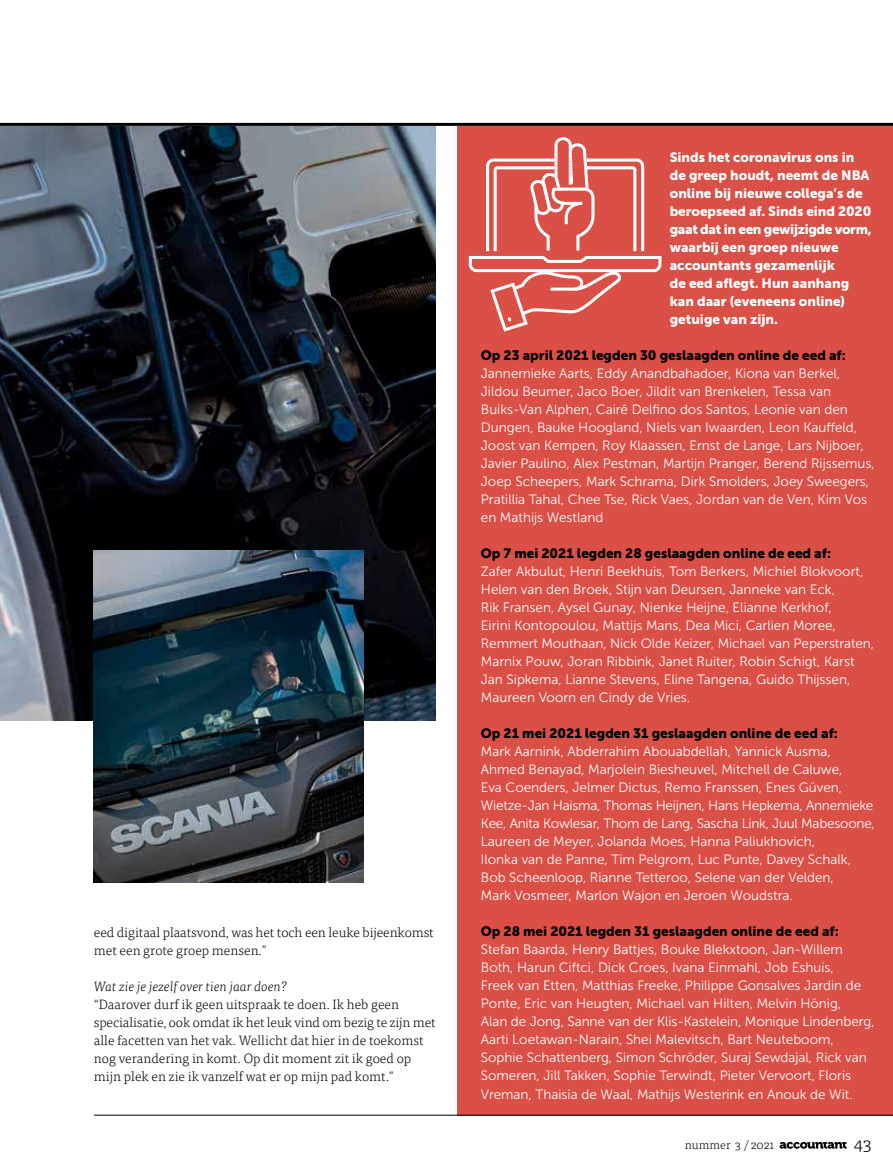
<style>
.page{position:relative;width:893px;height:1170px;background:#fff}
.page>*{position:absolute;margin:0;border:0;box-sizing:border-box;transform-origin:0 0}
.t1{font:300 18px "Tisa Pro";color:#000}
.t2{font:13.5px/18px "Museo Sans 300";color:#fff}
.t3{font:300 13.5px/18px "Tisa Pro";color:#000}
.t4{font:13.5px/18px "Museo Sans 900";color:#fff}
.t5{font:13.5px "Museo Sans 900";color:#000}
.t6{font:italic 300 13.5px "Tisa Pro";color:#000}
.t7{font:300 12px "Tisa Pro";color:#000}
</style>
<div class="page">
<div style="left:457px;top:126px;width:436px;height:989px;background:#da4f46"></div>
<img style="left:0;top:126px;width:436px;height:594px">
<hr style="left:0;top:123px;width:893px;height:3px;background:#000">
<img style="left:94px;top:551px;width:269px;height:331px">
<svg style="left:780px;top:1141px;width:67px;height:7px"></svg>
<hr style="left:94px;top:1114px;width:799px;height:1px;background:#000">
<svg style="left:469px;top:137px;width:192px;height:194px"></svg>
<p class="t3" style="left:94px;top:922px;width:341px">eed digitaal plaatsvond, was het toch een leuke bijeenkomst met een grote groep mensen.”</p>
<p class="t6" style="left:94px;top:976px;width:195px">Wat zie je jezelf over tien jaar doen?</p>
<p class="t3" style="left:94px;top:994px;width:343px">“Daarover durf ik geen uitspraak te doen. Ik heb geen specialisatie, ook omdat ik het leuk vind om bezig te zijn met alle facetten van het vak. Wellicht dat hier in de toekomst nog verandering in komt. Op dit moment zit ik goed op mijn plek en zie ik vanzelf wat er op mijn pad komt.”</p>
<p class="t4" style="left:670px;top:148px;width:203px">Sinds het coronavirus ons in de greep houdt, neemt de NBA online bij nieuwe collega’s de beroepseed af. Sinds eind 2020 gaat dat in een gewijzigde vorm, waarbij een groep nieuwe accountants gezamenlijk<br>de eed aflegt. Hun aanhang kan daar (eveneens online) getuige van zijn.</p>
<p class="t5" style="left:481px;top:348px;width:366px">Op 23 april 2021 legden 30 geslaagden online de eed af:</p>
<p class="t2" style="left:481px;top:364px;width:395px">Jannemieke Aarts, Eddy Anandbahadoer, Kiona van Berkel, Jildou Beumer, Jaco Boer, Jildit van Brenkelen, Tessa van Buiks-Van Alphen, Cairê Delfino dos Santos, Leonie van den Dungen, Bauke Hoogland, Niels van Iwaarden, Leon Kauffeld, Joost van Kempen, Roy Klaassen, Ernst de Lange, Lars Nijboer, Javier Paulino, Alex Pestman, Martijn Pranger, Berend Rijssemus, Joep Scheepers, Mark Schrama, Dirk Smolders, Joey Sweegers, Pratillia Tahal, Chee Tse, Rick Vaes, Jordan van de Ven, Kim Vos en Mathijs Westland</p>
<p class="t5" style="left:481px;top:546px;width:352px">Op 7 mei 2021 legden 28 geslaagden online de eed af:</p>
<p class="t2" style="left:481px;top:562px;width:395px">Zafer Akbulut, Henri Beekhuis, Tom Berkers, Michiel Blokvoort, Helen van den Broek, Stijn van Deursen, Janneke van Eck,<br>Rik Fransen, Aysel Gunay, Nienke Heijne, Elianne Kerkhof,<br>Eirini Kontopoulou, Mattijs Mans, Dea Mici, Carlien Moree, Remmert Mouthaan, Nick Olde Keizer, Michael van Peperstraten, Marnix Pouw, Joran Ribbink, Janet Ruiter, Robin Schigt, Karst Jan Sipkema, Lianne Stevens, Eline Tangena, Guido Thijssen, Maureen Voorn en Cindy de Vries.</p>
<p class="t5" style="left:481px;top:726px;width:358px">Op 21 mei 2021 legden 31 geslaagden online de eed af:</p>
<p class="t2" style="left:481px;top:742px;width:395px">Mark Aarnink, Abderrahim Abouabdellah, Yannick Ausma, Ahmed Benayad, Marjolein Biesheuvel, Mitchell de Caluwe,<br>Eva Coenders, Jelmer Dictus, Remo Franssen, Enes Güven, Wietze-Jan Haisma, Thomas Heijnen, Hans Hepkema, Annemieke Kee, Anita Kowlesar, Thom de Lang, Sascha Link, Juul Mabesoone, Laureen de Meyer, Jolanda Moes, Hanna Paliukhovich,<br>Ilonka van de Panne, Tim Pelgrom, Luc Punte, Davey Schalk, Bob Scheenloop, Rianne Tetteroo, Selene van der Velden,<br>Mark Vosmeer, Marlon Wajon en Jeroen Woudstra.</p>
<p class="t5" style="left:481px;top:923px;width:359px">Op 28 mei 2021 legden 31 geslaagden online de eed af:</p>
<p class="t2" style="left:481px;top:940px;width:395px">Stefan Baarda, Henry Battjes, Bouke Blekxtoon, Jan-Willem Both, Harun Ciftci, Dick Croes, Ivana Einmahl, Job Eshuis,<br>Freek van Etten, Matthias Freeke, Philippe Gonsalves Jardin de Ponte, Eric van Heugten, Michael van Hilten, Melvin Hönig,<br>Alan de Jong, Sanne van der Klis-Kastelein, Monique Lindenberg, Aarti Loetawan-Narain, Shei Malevitsch, Bart Neuteboom, Sophie Schattenberg, Simon Schröder, Suraj Sewdajal, Rick van Someren, Jill Takken, Sophie Terwindt, Pieter Vervoort, Floris Vreman, Thaisia de Waal, Mathijs Westerink en Anouk de Wit.</p>
<p class="t7" style="left:685px;top:1135px;width:91px">nummer 3 / 2021</p>
<h1 class="t1" style="left:854px;top:1130px;width:19px">43</h1>
</div>
